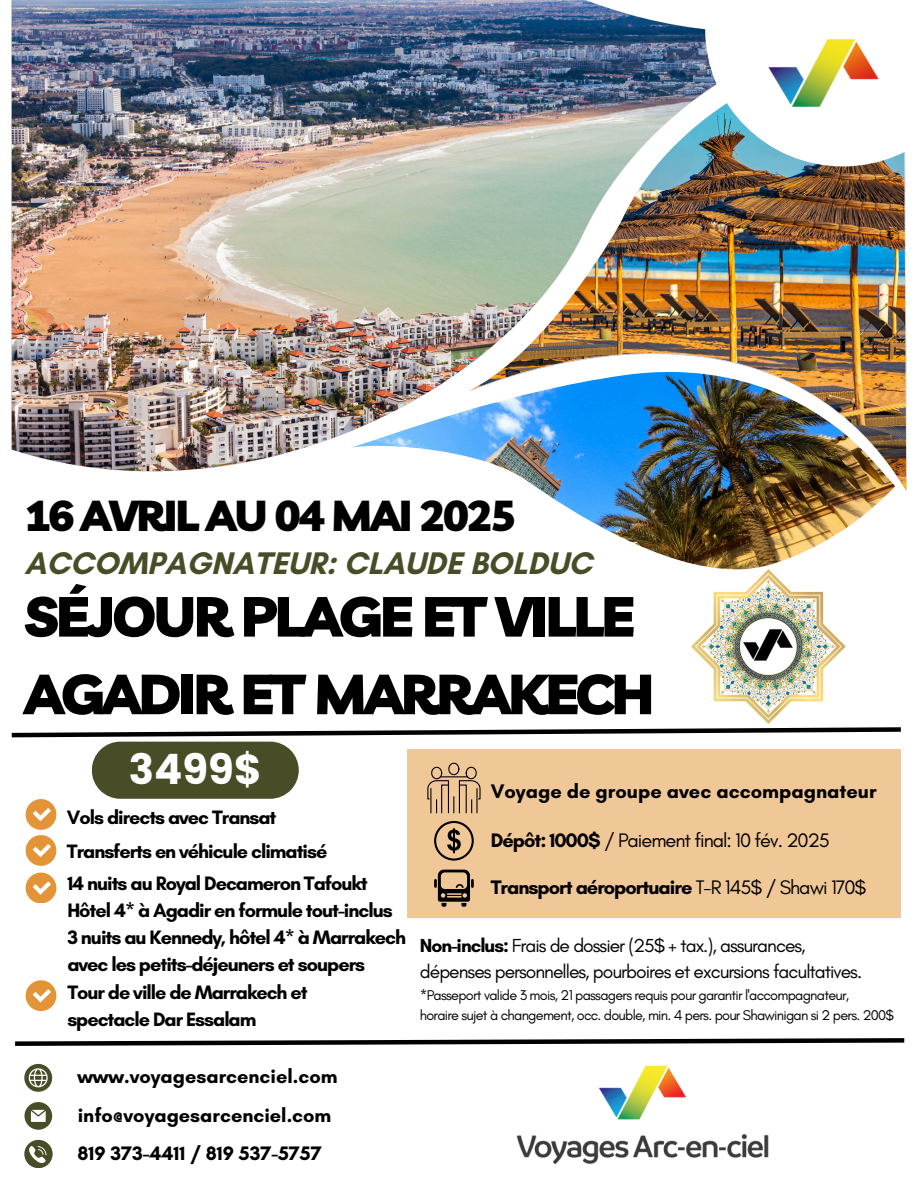
<style>
.page{position:relative;width:918px;height:1188px;background:#fff}
.page>*{position:absolute;margin:0;border:0;box-sizing:border-box;transform-origin:0 0}
.t1{font:900 55.65px/77.7px "Livvic";letter-spacing:-.05em;color:#000}
.t2{font:900 43.2px "Livvic";letter-spacing:-.05em;color:#000}
.t3{font:700 41.85px "Poppins";color:#fff}
.t4{font:700 31.8px "Glacial Indifference";color:#494d27}
.t5{font:700 19.95px "Glacial Indifference";letter-spacing:-.05em;color:#000}
.t6{font:19.95px "Glacial Indifference";letter-spacing:-.05em;color:#000}
.t7{font:700 19.95px "Glacial Indifference";color:#000}
.t8{font:700 19.8px/27px "Glacial Indifference";letter-spacing:-.05em;color:#000}
.t9{font:700 19.8px "Glacial Indifference";color:#000}
.t10{font:19.2px "Glacial Indifference";letter-spacing:-.05em;color:#000}
.t11{font:14.4px "Glacial Indifference";letter-spacing:-.05em;color:#000}
.s1{font-weight:700}
.s2{font-weight:400}
</style>
<div class="page">
<img style="left:843px;top:166px;width:63px;height:325px">
<img style="left:12px;top:0;width:831px;height:471px">
<img style="left:351px;top:372px;width:544px;height:197px">
<svg style="left:24px;top:1064px;width:28px;height:28px"></svg>
<svg style="left:24px;top:1102px;width:28px;height:28px"></svg>
<svg style="left:24px;top:1140px;width:28px;height:28px"></svg>
<svg style="left:705px;top:0;width:201px;height:166px"></svg>
<img style="left:753px;top:29px;width:135px;height:87px">
<img style="left:516px;top:1066px;width:252px;height:98px">
<div style="left:407px;top:749px;width:494px;height:169px;background:#f0c797"></div>
<svg style="left:26px;top:980px;width:30px;height:31px"></svg>
<svg style="left:15px;top:1038px;width:890px;height:8px"></svg>
<svg style="left:11px;top:727px;width:890px;height:180px"></svg>
<img style="left:691px;top:569px;width:155px;height:154px">
<img style="left:697px;top:630px;width:143px;height:32px">
<p class="t2" style="left:24px;top:487px;width:493px">16 AVRIL AU 04 MAI 2025</p>
<h1 class="t4" style="left:24px;top:544px;width:569px">ACCOMPAGNATEUR: CLAUDE BOLDUC</h1>
<h2 class="t1" style="left:24px;top:577px;width:631px">SÉJOUR PLAGE ET VILLE<br>AGADIR ET MARRAKECH</h2>
<p class="t3" style="left:129px;top:740px;width:134px">3499$</p>
<h4 class="t8" style="left:67px;top:803px;width:211px">Vols directs avec Transat</h4>
<h4 class="t8" style="left:67px;top:838px;width:262px">Transferts en véhicule climatisé</h4>
<h4 class="t8" style="left:67px;top:869px;width:340px">14 nuits au Royal Decameron Tafoukt Hôtel 4* à Agadir en formule tout-inclus 3 nuits au Kennedy, hôtel 4* à Marrakech avec les petits-déjeuners et soupers</h4>
<h4 class="t8" style="left:67px;top:979px;width:242px">Tour de ville de Marrakech et spectacle Dar Essalam</h4>
<p class="t9" style="left:77px;top:1065px;width:262px">www.voyagesarcenciel.com</p>
<p class="t9" style="left:78px;top:1103px;width:255px">info@voyagesarcenciel.com</p>
<p class="t9" style="left:77px;top:1141px;width:246px">819 373-4411 / 819 537-5757</p>
<h2 class="t7" style="left:491px;top:779px;width:387px">Voyage de groupe avec accompagnateur</h2>
<p class="t6" style="left:491px;top:828px;width:341px"><span class="s1">Dépôt: 1000$</span> / Paiement final: 10 fév. 2025</p>
<h4 class="t5" style="left:491px;top:875px;width:377px">Transport aéroportuaire <span class="s2">T-R 145$ / Shawi 170$</span></h4>
<p class="t10" style="left:420px;top:934px;width:387px"><span class="s1">Non-inclus:</span> Frais de dossier (25$ + tax.), assurances,</p>
<h5 class="t10" style="left:420px;top:960px;width:444px">dépenses personnelles, pourboires et excursions facultatives.</h5>
<p class="t11" style="left:420px;top:986px;width:431px">*Passeport valide 3 mois, 21 passagers requis pour garantir l'accompagnateur,</p>
<h5 class="t11" style="left:420px;top:1006px;width:476px">horaire sujet à changement, occ. double, min. 4 pers. pour Shawinigan si 2 pers. 200$</h5>
</div>
